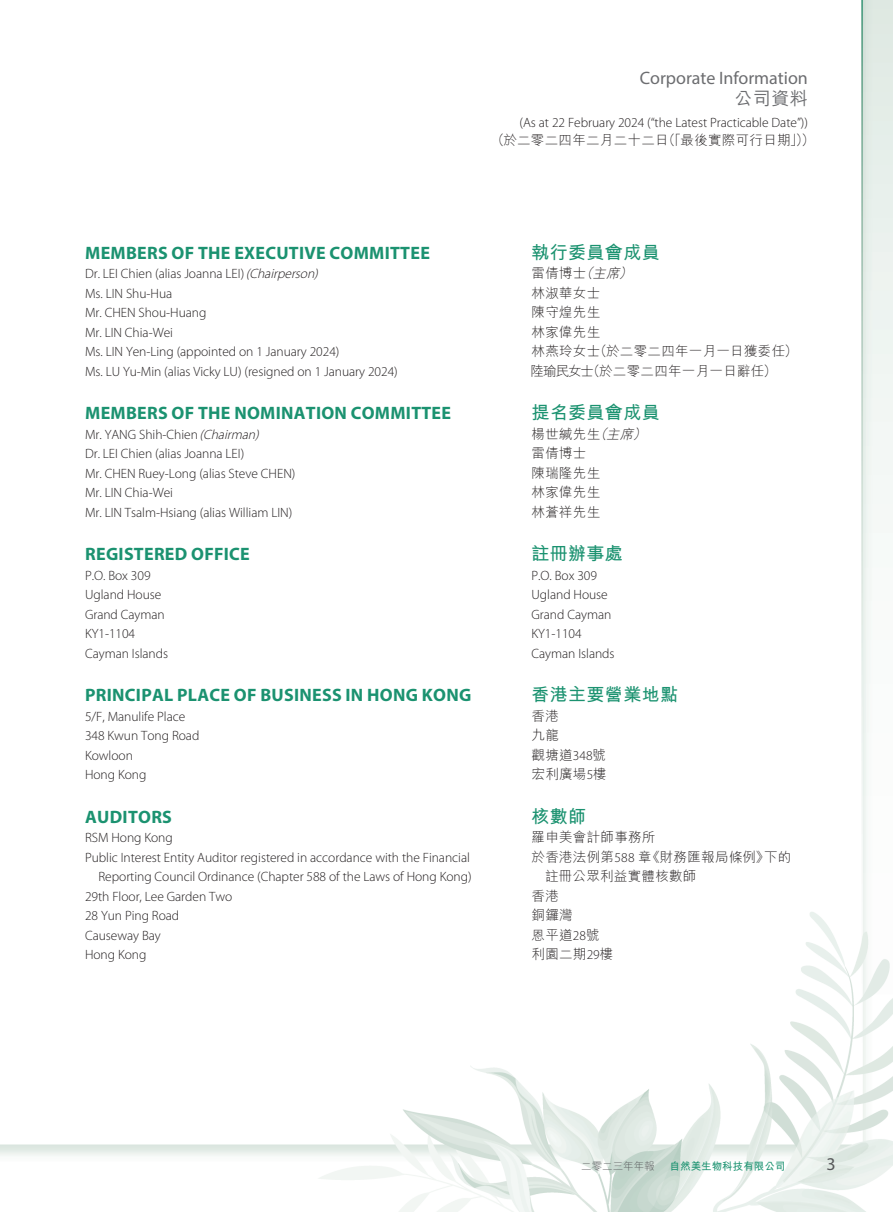
<style>
.page{position:relative;width:893px;height:1212px;background:#fff}
.page>*{position:absolute;margin:0;border:0;box-sizing:border-box;transform-origin:0 0}
.t1{font:700 18px "Myriad Pro";letter-spacing:.015em;color:#1b9270}
.t2{font:700 18px "M Hei HK";letter-spacing:.02em;color:#1b9270}
.t3{font:18px "Myriad Pro";color:#6c6d70}
.t4{font:500 18px "M Hei HK";color:#6c6d70}
.t5{font:18px "Myriad Pro";color:#57585a}
.t6{font:300 13.5px/19.5px "Myriad Pro";letter-spacing:-.005em;color:#231f20}
.t7{font:300 13.5px/19.5px "M Hei HK";letter-spacing:.02em;color:#231f20}
.t8{font:700 10.5px "M Hei HK";letter-spacing:.005em;color:#1b9270}
.t9{font:300 10.5px "M Hei HK";letter-spacing:.005em;color:#57585a}
.s1{font-style:italic}
.s2{font-family:"Myriad Pro"}
</style>
<div class="page">
<img style="left:0;top:0;width:893px;height:1212px">
<h1 class="t3" style="left:640px;top:66px;width:170px">Corporate Information</h1>
<h1 class="t4" style="left:734px;top:85px;width:75px">公司資料</h1>
<p class="t6" style="left:520px;top:113px;width:290px">(As at 22 February 2024 (“the Latest Practicable Date”))</p>
<p class="t7" style="left:491px;top:130px;width:325px">（於二零二四年二月二十二日（「最後實際可行日期」））</p>
<h1 class="t1" style="left:85px;top:241px;width:346px">MEMBERS OF THE EXECUTIVE COMMITTEE</h1>
<p class="t6" style="left:85px;top:264px;width:314px">Dr. LEI Chien (alias Joanna LEI) <span class="s1">(Chairperson)<br></span>Ms. LIN Shu-Hua<br>Mr. CHEN Shou-Huang<br>Mr. LIN Chia-Wei<br>Ms. LIN Yen-Ling (appointed on 1 January 2024)<br>Ms. LU Yu-Min (alias Vicky LU) (resigned on 1 January 2024)</p>
<h1 class="t1" style="left:85px;top:401px;width:367px">MEMBERS OF THE NOMINATION COMMITTEE</h1>
<p class="t6" style="left:85px;top:424px;width:212px">Mr. YANG Shih-Chien <span class="s1">(Chairman)<br></span>Dr. LEI Chien (alias Joanna LEI)<br>Mr. CHEN Ruey-Long (alias Steve CHEN)<br>Mr. LIN Chia-Wei<br>Mr. LIN Tsalm-Hsiang (alias William LIN)</p>
<h1 class="t1" style="left:85px;top:542px;width:166px">REGISTERED OFFICE</h1>
<p class="t6" style="left:85px;top:565px;width:85px">P.O. Box 309<br>Ugland House<br>Grand Cayman<br>KY1-1104<br>Cayman Islands</p>
<h1 class="t1" style="left:85px;top:683px;width:388px">PRINCIPAL PLACE OF BUSINESS IN HONG KONG</h1>
<p class="t6" style="left:85px;top:706px;width:116px">5/F, Manulife Place<br>348 Kwun Tong Road<br>Kowloon<br>Hong Kong</p>
<h1 class="t1" style="left:85px;top:805px;width:88px">AUDITORS</h1>
<p class="t6" style="left:85px;top:828px;width:89px">RSM Hong Kong</p>
<p class="t6" style="left:85px;top:847px;width:386px">Public Interest Entity Auditor registered in accordance with the Financial</p>
<p class="t6" style="left:98px;top:867px;width:375px">Reporting Council Ordinance (Chapter 588 of the Laws of Hong Kong)</p>
<p class="t6" style="left:85px;top:886px;width:149px">29th Floor, Lee Garden Two</p>
<p class="t6" style="left:85px;top:906px;width:96px">28 Yun Ping Road</p>
<p class="t6" style="left:85px;top:925px;width:77px">Causeway Bay</p>
<p class="t6" style="left:85px;top:945px;width:63px">Hong Kong</p>
<h1 class="t2" style="left:531px;top:239px;width:130px">執行委員會成員</h1>
<p class="t7" style="left:530px;top:263px;width:269px">雷倩博士<span class="s1">（主席）<br></span>林淑華女士<br>陳守煌先生<br>林家偉先生<br>林燕玲女士（於二零二四年一月一日獲委任）陸瑜民女士（於二零二四年一月一日辭任）</p>
<h1 class="t2" style="left:531px;top:400px;width:130px">提名委員會成員</h1>
<p class="t7" style="left:531px;top:424px;width:119px">楊世緘先生<span class="s1">（主席）</span>雷倩博士<br>陳瑞隆先生<br>林家偉先生<br>林蒼祥先生</p>
<h1 class="t2" style="left:531px;top:541px;width:93px">註冊辦事處</h1>
<p class="t6" style="left:531px;top:565px;width:85px">P.O. Box 309<br>Ugland House<br>Grand Cayman<br>KY1-1104<br>Cayman Islands</p>
<h1 class="t2" style="left:531px;top:682px;width:148px">香港主要營業地點</h1>
<p class="t7" style="left:531px;top:706px;width:77px">香港<br>九龍<br>觀塘道<span class="s2">348</span>號宏利廣場<span class="s2">5</span>樓</p>
<h1 class="t2" style="left:531px;top:803px;width:56px">核數師</h1>
<p class="t7" style="left:531px;top:827px;width:125px">羅申美會計師事務所</p>
<p class="t7" style="left:531px;top:847px;width:261px">於香港法例第<span class="s2">588</span> 章《財務匯報局條例》下的</p>
<p class="t7" style="left:545px;top:866px;width:153px">註冊公眾利益實體核數師</p>
<p class="t7" style="left:531px;top:886px;width:29px">香港</p>
<p class="t7" style="left:531px;top:905px;width:43px">銅鑼灣</p>
<p class="t7" style="left:531px;top:925px;width:69px">恩平道<span class="s2">28</span>號</p>
<p class="t7" style="left:531px;top:944px;width:83px">利園二期<span class="s2">29</span>樓</p>
<p class="t9" style="left:581px;top:1160px;width:75px">二零二三年年報</p>
<p class="t8" style="left:670px;top:1158px;width:117px">自然美生物科技有限公司</p>
<h1 class="t5" style="left:826px;top:1153px;width:11px">3</h1>
</div>
